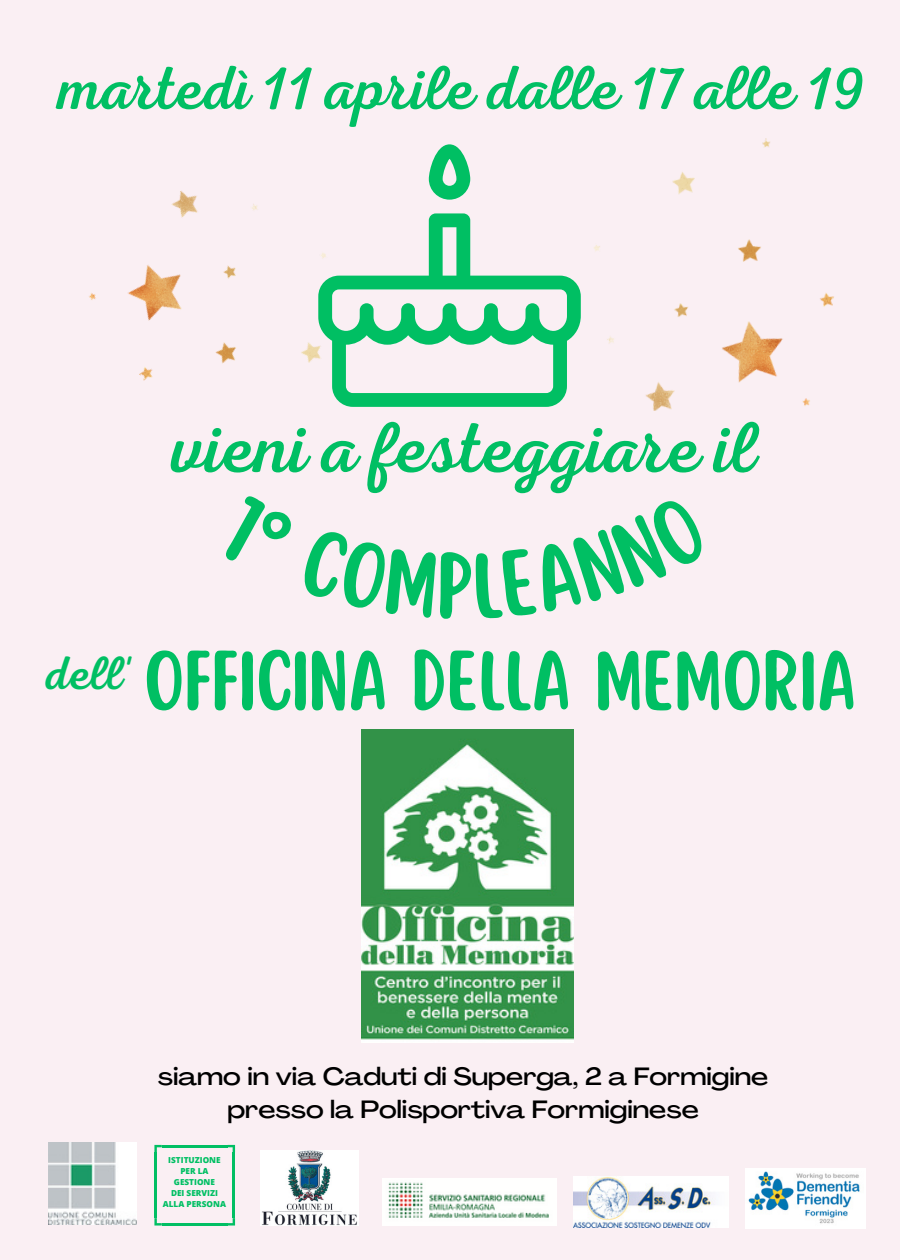
<style>
.page{position:relative;width:900px;height:1260px;background:#faeff3}
.page>*{position:absolute;margin:0;border:0;box-sizing:border-box;transform-origin:0 0}
.t1{font:74.75px "Scripter";color:#00bf63}
.t2{font:72.25px "RTL Adam Script Regular";color:#00bf63}
.t3{font:62.5px "RTL Adam Script Regular";color:#00bf63}
.t4{font:47.5px "RTL Adam Script Regular";color:#00bf63}
.t5{font:500 expanded 24.75px/33.8px "Agrandir";color:#000;text-align:center}
.t6{font:800 8.25px/11px "Open Sans";color:#00bf63;text-align:center}
</style>
<div class="page">
<img style="left:362px;top:729px;width:212px;height:313px">
<img style="left:48px;top:1142px;width:88px;height:83px">
<img style="left:261px;top:1150px;width:97px;height:75px">
<img style="left:382px;top:1179px;width:175px;height:47px">
<img style="left:573px;top:1177px;width:156px;height:50px">
<img style="left:746px;top:1168px;width:120px;height:60px">
<svg style="left:429px;top:144px;width:41px;height:56px"></svg>
<svg style="left:382px;top:213px;width:187px;height:194px"></svg>
<img style="left:89px;top:191px;width:293px;height:216px">
<img style="left:569px;top:138px;width:265px;height:273px">
<hr style="left:233px;top:1152px;width:2px;height:66px;background:#00bf63">
<hr style="left:154px;top:1152px;width:3px;height:66px;background:#00bf63">
<hr style="left:162px;top:1145px;width:66px;height:2px;background:#00bf63">
<hr style="left:162px;top:1223px;width:66px;height:3px;background:#00bf63">
<svg style="left:228px;top:1145px;width:7px;height:7px"></svg>
<svg style="left:154px;top:1145px;width:8px;height:7px"></svg>
<svg style="left:228px;top:1218px;width:7px;height:8px"></svg>
<svg style="left:154px;top:1218px;width:8px;height:8px"></svg>
<h3 class="t3" style="left:59px;top:52px;width:808px">martedì 11 aprile dalle 17 alle 19</h3>
<h2 class="t2" style="left:172px;top:406px;width:586px">vieni a festeggiare il</h2>
<h3 class="t4" style="left:46px;top:646px;width:89px">dell'</h3>
<h1 class="t1" style="left:144px;top:643px;width:714px">OFFICINA DELLA MEMORIA</h1>
<p class="t5" style="left:158px;top:1062px;width:612px">siamo in via Caduti di Superga, 2 a Formigine presso la Polisportiva Formiginese</p>
<p class="t6" style="left:163px;top:1154px;width:65px">ISTITUZIONE<br>PER LA<br>GESTIONE<br>DEI SERVIZI<br>ALLA PERSONA</p>
</div>
